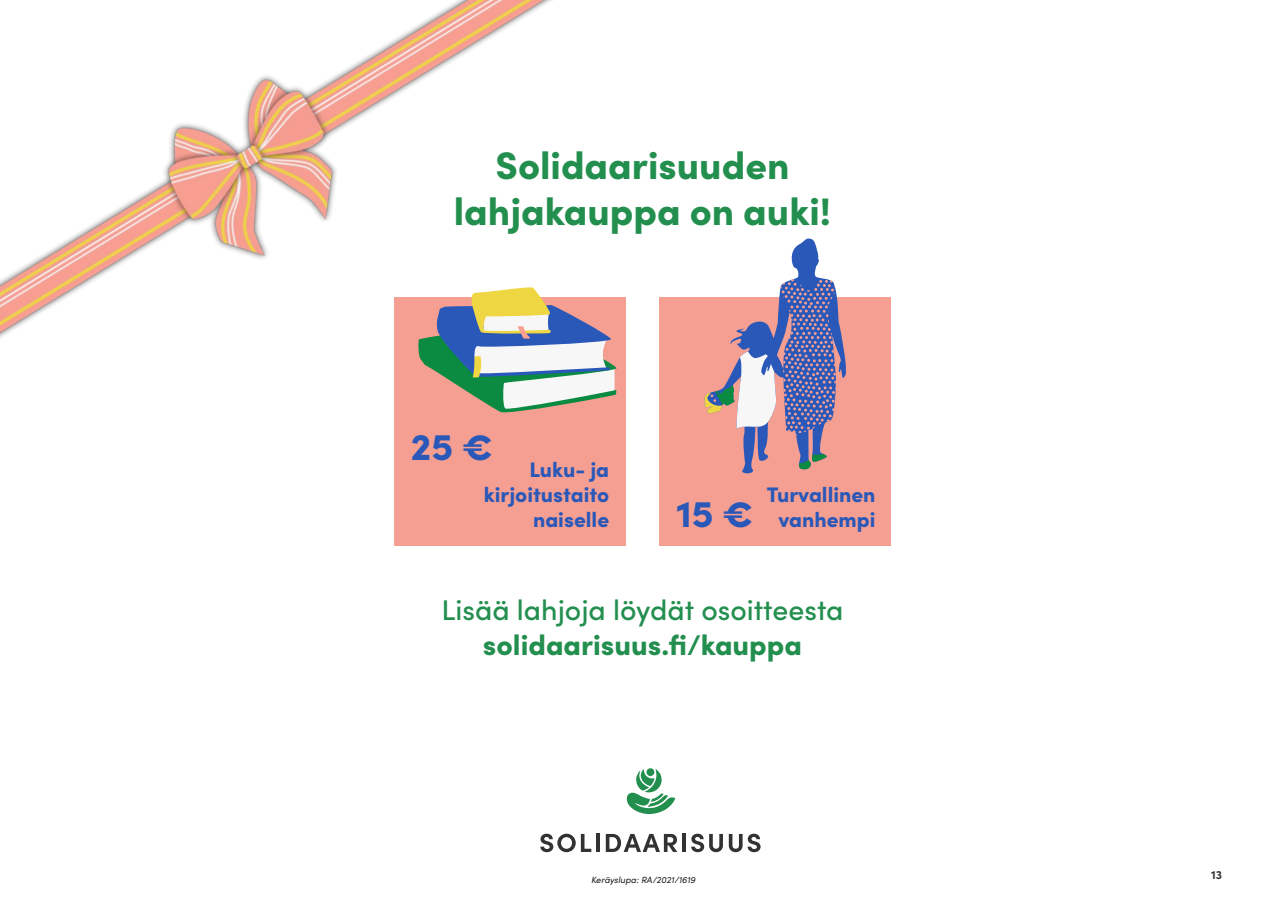
<style>
.page{position:relative;width:1285px;height:919px;background:#fff}
.page>*{position:absolute;margin:0;border:0;box-sizing:border-box;transform-origin:0 0}
.t1{font:900 38.4px/46px "Sofia Pro";color:#238f4f;text-align:center}
.t2{font:900 37.5px "Sofia Pro";color:#2a58b9}
.t3{font:500 28.5px/34.2px "Sofia Pro";color:#238f4f;text-align:center}
.t4{font:900 21px/25.2px "Sofia Pro";color:#2a58b9;text-align:center}
.t5{font:700 12px "Sofia Pro";color:#333233}
.kuvaaja{font:italic 9px "Sofia Pro";color:#231f20}
.s1{font-weight:900}
</style>
<div class="page">
<svg style="left:540px;top:833px;width:51px;height:19px"></svg>
<svg style="left:596px;top:833px;width:3px;height:18px"></svg>
<svg style="left:605px;top:833px;width:72px;height:18px"></svg>
<hr style="left:682px;top:833px;width:4px;height:18px;background:#333233">
<svg style="left:691px;top:833px;width:31px;height:19px"></svg>
<svg style="left:728px;top:833px;width:32px;height:19px"></svg>
<svg style="left:626px;top:768px;width:49px;height:46px"></svg>
<div style="left:394px;top:297px;width:231px;height:248px;background:#f49f91"></div>
<div style="left:659px;top:297px;width:231px;height:248px;background:#f49f91"></div>
<svg style="left:704px;top:238px;width:142px;height:235px"></svg>
<img style="left:0;top:0;width:626px;height:442px">
<p class="t1" style="left:454px;top:139px;width:379px">Solidaarisuuden lahjakauppa on auki!</p>
<p class="t2" style="left:411px;top:417px;width:84px">25 €</p>
<p class="t4" style="left:483px;top:455px;width:127px;text-align:right">Luku- ja kirjoitustaito naiselle</p>
<p class="t2" style="left:676px;top:484px;width:79px">15 €</p>
<p class="t4" style="left:766px;top:480px;width:110px">Turvallinen vanhempi</p>
<p class="t3" style="left:441px;top:591px;width:403px">Lisää lahjoja löydät osoitteesta <span class="s1">solidaarisuus.fi/kauppa</span></p>
<p class="kuvaaja" style="left:591px;top:873px;width:106px">Keräyslupa: RA/2021/1619</p>
<p class="t5" style="left:1210px;top:865px;width:13px">13</p>
</div>
